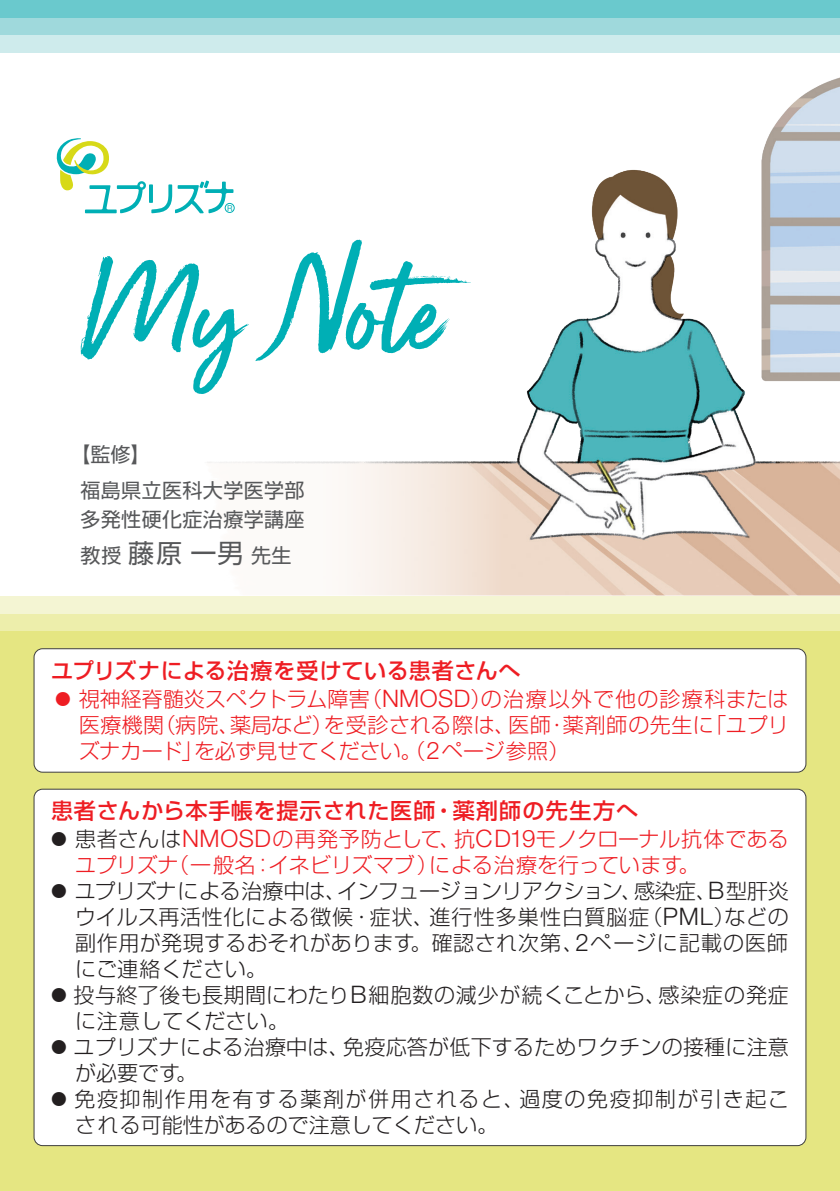
<style>
.page{position:relative;width:840px;height:1191px;background:#fff}
.page>*{position:absolute;margin:0;border:0;box-sizing:border-box;transform-origin:0 0}
.t1{font:500 22px "Shin Go Pr 6";letter-spacing:.04em;color:#ee1d23}
.t2{font:300 21px/26px "Shin Go Pro";letter-spacing:.02em;color:#231f20}
.t3{font:300 21px/26px "Shin Go Pro";color:#ee1d23;text-align:justify}
.t4{font:300 21px/26px "Shin Go Pro";letter-spacing:.075em;color:#231f20}
.t5{font:20px/36px "Shin Go Pr 6";letter-spacing:.02em;color:#57585a}
.t6{font:8px "Helvetica Neue";color:#00afb5}
.s1{font-size:26px}
.s2{font-size:15.8px}
.s3{font-family:"Helvetica Neue LT Std";font-size:24.2px}
.s4{font-size:15.8px;color:#231f20}
.s5{color:#231f20}
</style>
<div class="page">
<div style="left:0;top:0;width:839px;height:18px;background:#6ac9cd"></div>
<div style="left:0;top:18px;width:839px;height:18px;background:#9fd9dc"></div>
<div style="left:0;top:36px;width:839px;height:17px;background:#ceebec"></div>
<div style="left:0;top:631px;width:839px;height:560px;background:#e5e682"></div>
<div style="left:0;top:613px;width:839px;height:18px;background:#edeeab"></div>
<div style="left:0;top:596px;width:839px;height:17px;background:#f4f5d3"></div>
<svg style="left:56px;top:138px;width:148px;height:75px"></svg>
<img style="left:204px;top:78px;width:635px;height:517px">
<div style="left:34px;top:649px;width:771px;height:123px;background:#fff;border-radius:9px"></div>
<div style="left:34px;top:648px;width:771px;height:124px;border:1px solid #3e3e3f;border-radius:9px"></div>
<div style="left:34px;top:789px;width:771px;height:356px;background:#fff;border-radius:9px"></div>
<svg style="left:81px;top:256px;width:168px;height:138px"></svg>
<svg style="left:255px;top:240px;width:215px;height:121px"></svg>
<p class="t6" style="left:227px;top:202px;width:7px">R</p>
<p class="t5" style="left:80px;top:435px;width:226px;text-indent:-10px">【監修】<br>福島県立医科大学医学部</p>
<p class="t5" style="left:80px;top:499px;width:226px">多発性硬化症治療学講座教授<span class="s1">藤原一男</span>先生</p>
<p class="t1" style="left:51px;top:653px;width:471px">ユプリズナによる治療を受けている患者さんへ</p>
<p class="t3" style="left:79px;top:683px;width:711px;text-indent:-24px"><span class="s2">●</span> 視神経脊髄炎スペクトラム障害（<span class="s3">NMOSD</span>）の治療以外で他の診療科または医療機関（病院、薬局など）を受診される際は、医師・薬剤師の先生に「ユプリズナカード」を必ず見せてください。（<span class="s3">2</span>ページ参照）</p>
<p class="t1" style="left:51px;top:793px;width:588px">患者さんから本手帳を提示された医師・薬剤師の先生方へ</p>
<p class="t3" style="left:75px;top:823px;width:715px;text-indent:-24px"><span class="s4">●</span> <span class="s5">患者さんは</span><span class="s3">NMOSD</span>の再発予防として、抗<span class="s3">CD19</span>モノクローナル抗体であるユプリズナ（一般名：イネビリズマブ）による治療を行っています。</p>
<p class="t2" style="left:75px;top:875px;width:715px;text-align:justify;text-indent:-24px"><span class="s2">●</span> ユプリズナによる治療中は、インフュージョンリアクション、感染症、<span class="s3">B</span>型肝炎ウイルス再活性化による徴候・症状、進行性多巣性白質脳症（<span class="s3">PML</span>）などの副作用が発現するおそれがあります。確認され次第、<span class="s3">2</span>ページに記載の医師にご連絡ください。</p>
<p class="t2" style="left:75px;top:979px;width:715px;text-indent:-24px"><span class="s2">●</span> 投与終了後も長期間にわたり<span class="s3">B</span>細胞数の減少が続くことから、感染症の発症に注意してください。</p>
<p class="t2" style="left:75px;top:1031px;width:715px;text-indent:-24px"><span class="s2">●</span> ユプリズナによる治療中は、免疫応答が低下するためワクチンの接種に注意が必要です。</p>
<p class="t4" style="left:75px;top:1083px;width:715px;text-indent:-24px"><span class="s2">●</span> 免疫抑制作用を有する薬剤が併用されると、過度の免疫抑制が引き起こされる可能性があるので注意してください。</p>
</div>
